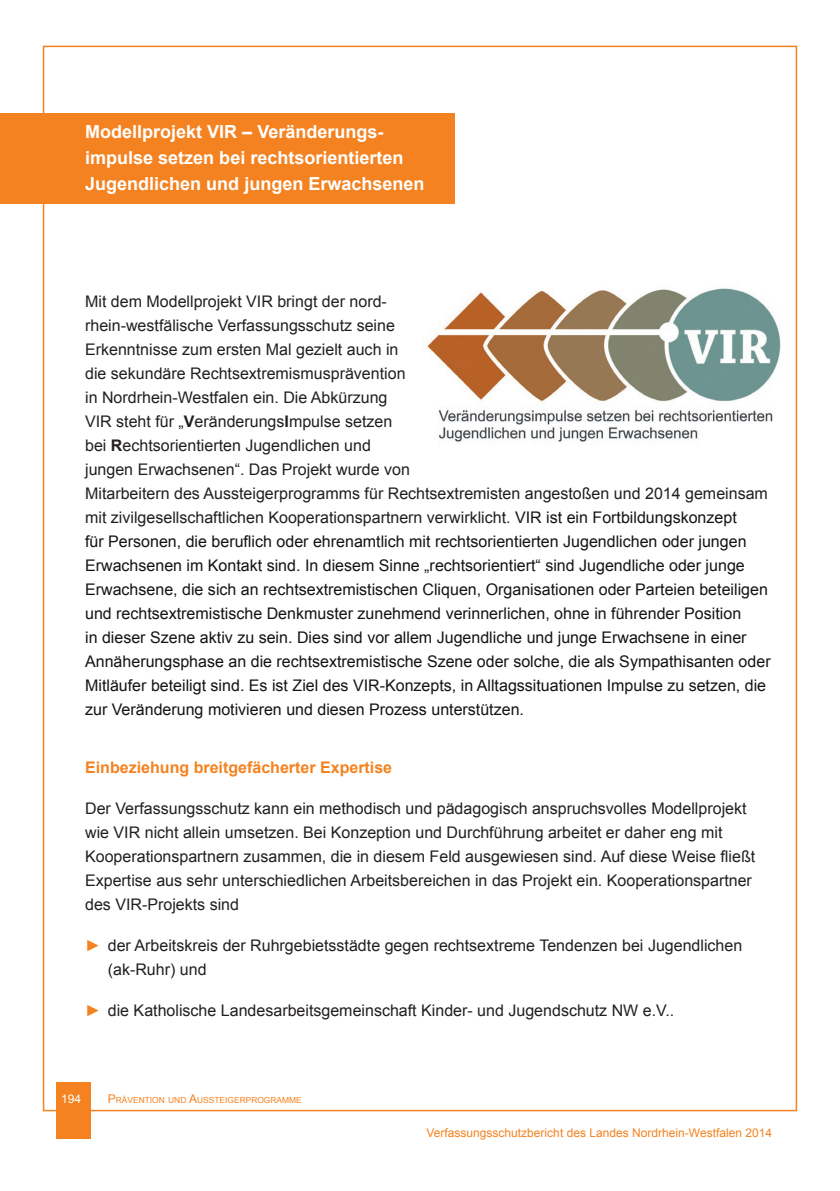
<style>
.page{position:relative;width:840px;height:1191px;background:#fff}
.page>*{position:absolute;margin:0;border:0;box-sizing:border-box;transform-origin:0 0}
._12_Überschrift_Eben{font:700 18px/26px "Arial";color:#fff}
._20_Absatz_mit_Absta{font:16px/24px "Arial";color:#141412}
._20_Absatz_mit_Absta-2{font:16px/24px "Arial";color:#231f20}
.ZU_ohne_praev{font:700 16px "Arial";color:#f58220}
.t1{font:12px "Arial";color:#f58220}
.t2{font:12px "Arial";color:#fff}
.t3{font:8.4px "Arial";color:#f58220}
.s1{color:#231f20}
.s2{font-weight:700;color:#231f20}
.s3{color:#f58220}
.s4{font-size:12px}
</style>
<div class="page">
<div style="left:57px;top:1081px;width:34px;height:57px;background:#f58220"></div>
<div style="left:0;top:113px;width:454px;height:91px;background:#f58220"></div>
<img style="left:427px;top:288px;width:354px;height:154px">
<p class="_12_Überschrift_Eben" style="left:85px;top:119px;width:341px">Modellprojekt VIR – Veränderungs&shy;impulse setzen bei rechtsorientierten<br>Jugendlichen und jungen Erwachsenen</p>
<p class="_20_Absatz_mit_Absta" style="left:85px;top:289px;width:686px"><span class="s1">Mit dem Modellprojekt VIR bringt der nord-<br>rhein-westfälische Verfassungsschutz seine<br>Erkenntnisse zum ersten Mal gezielt auch in<br>die sekundäre Rechtsextremismusprävention<br>in Nordrhein-Westfalen ein. Die Abkürzung<br>VIR steht für „</span><span class="s2">V</span><span class="s1">eränderungs</span><span class="s2">I</span><span class="s1">mpulse setzen<br>bei</span> <span class="s2">R</span><span class="s1">echtsorientierten Jugendlichen und<br>jungen Erwachsenen“. Das Projekt wurde von<br>Mitarbeitern des Aussteigerprogramms für Rechtsextremisten angestoßen und 2014 gemeinsam mit zivilgesellschaftlichen Kooperationspartnern verwirklicht.</span> VIR ist ein Fortbildungskonzept<br>für Personen, die beruflich oder ehrenamtlich mit rechtsorientierten Jugendlichen oder jungen Erwachsenen im Kontakt sind. In diesem Sinne „rechtsorientiert“ sind Jugendliche oder junge Erwachsene, die sich an rechtsextremistischen Cliquen, Organisationen oder Parteien beteiligen und rechtsextremistische Denkmuster zunehmend verinnerlichen, ohne in führender Position<br>in dieser Szene aktiv zu sein. Dies sind vor allem Jugendliche und junge Erwachsene in einer Annäherungsphase an die rechtsextremistische Szene oder solche, die als Sympathisanten oder Mitläufer beteiligt sind. Es ist Ziel des VIR-Konzepts, in Alltagssituationen Impulse zu setzen, die zur Veränderung motivieren und diesen Prozess unterstützen.</p>
<p class="ZU_ohne_praev" style="left:85px;top:756px;width:308px">Einbeziehung breitgefächerter Expertise</p>
<p class="_20_Absatz_mit_Absta-2" style="left:85px;top:796px;width:671px">Der Verfassungsschutz kann ein methodisch und pädagogisch anspruchsvolles Modellprojekt wie VIR nicht allein umsetzen. Bei Konzeption und Durchführung arbeitet er daher eng mit Kooperationspartnern zusammen, die in diesem Feld ausgewiesen sind. Auf diese Weise fließt Expertise aus sehr unterschiedlichen Arbeitsbereichen in das Projekt ein. Kooperationspartner des VIR-Projekts sind</p>
<p class="_20_Absatz_mit_Absta-2" style="left:108px;top:933px;width:635px;text-indent:-23px"><span class="s3">►</span> der Arbeitskreis der Ruhrgebietsstädte gegen rechtsextreme Tendenzen bei Jugendlichen (ak-Ruhr) und</p>
<p class="_20_Absatz_mit_Absta-2" style="left:85px;top:998px;width:590px"><span class="s3">►</span> die Katholische Landesarbeitsgemeinschaft Kinder- und Jugendschutz NW e.V..</p>
<p class="t2" style="left:61px;top:1091px;width:22px">194</p>
<p class="t3" style="left:108px;top:1094px;width:195px"><span class="s4">P</span>RÄVENTION UND <span class="s4">A</span>USSTEIGERPROGRAMME</p>
<p class="t1" style="left:426px;top:1125px;width:347px">Verfassungsschutzbericht des Landes Nordrhein-Westfalen 2014</p>
</div>
